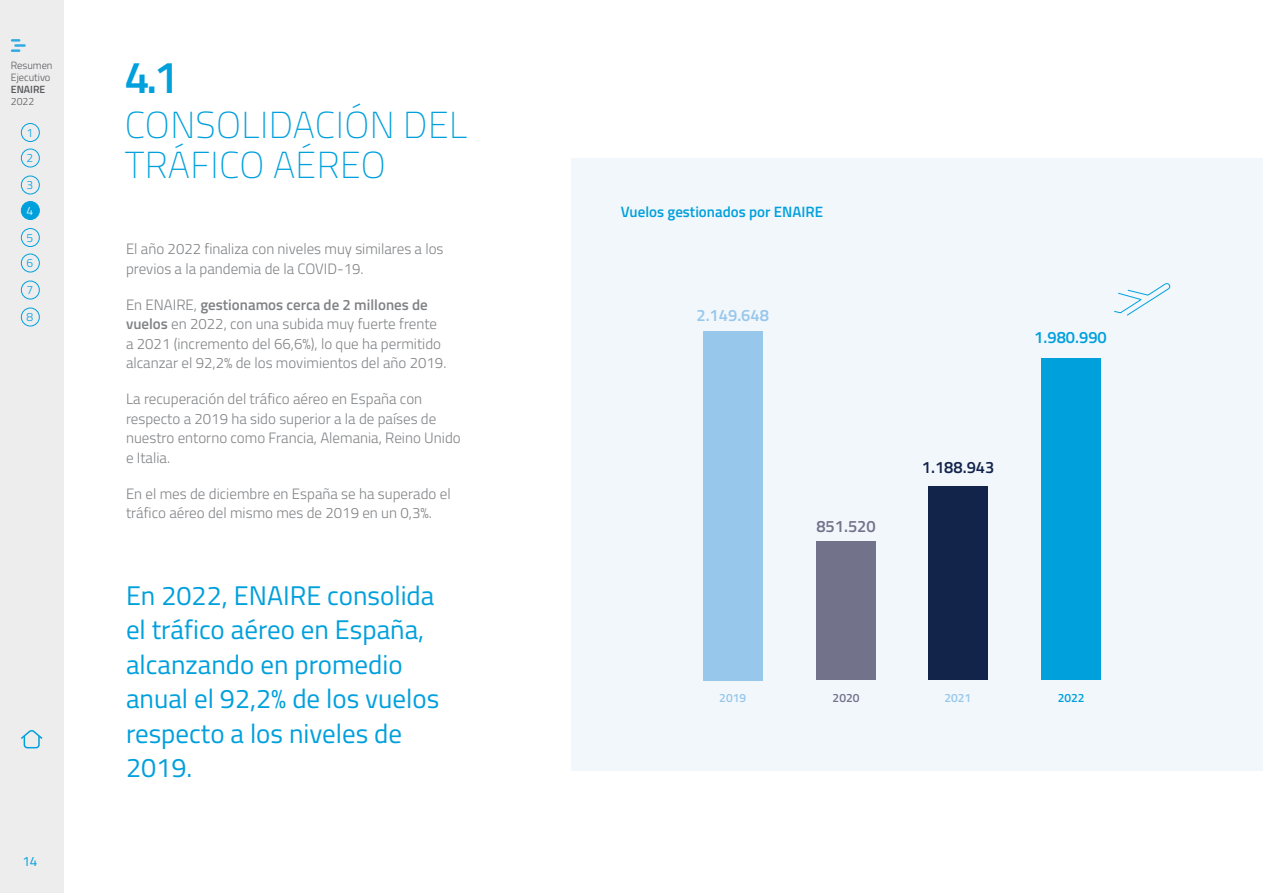
<style>
.page{position:relative;width:1263px;height:893px;background:#fff}
.page>*{position:absolute;margin:0;border:0;box-sizing:border-box;transform-origin:0 0}
.t1{font:600 45px "Titillium Web";color:#00a0dc}
.t2{font:200 37.5px/40.5px "Titillium Web";letter-spacing:.01em;color:#00a0dc}
.t3{font:27px/34.5px "Titillium Web";color:#00a0dc}
.t4{font:600 16.5px "Titillium Web";color:#97c7eb}
.t5{font:600 16.5px "Titillium Web";color:#13244b}
.t6{font:600 16.5px "Titillium Web";color:#00a0dc}
.t7{font:600 16.5px "Titillium Web";color:#72728b}
.t8{font:300 15px/19.5px "Titillium Web";color:#808285}
.t9{font:600 15px "Titillium Web";color:#00a0dc}
.t10{font:13.5px "Titillium Web";color:#00a0dc}
.t11{font:600 12px "Titillium Web";color:#97c7eb}
.t12{font:300 12px/25.5px "Titillium Web";color:#00a0dc}
.t13{font:600 12px "Titillium Web";color:#72728b}
.t14{font:600 12px "Titillium Web";color:#00a0dc}
.t15{font:300 12px "Titillium Web";color:#fff}
.t16{font:300 10.5px/12px "Titillium Web";color:#58595b}
.t17{font:600 10.5px "Titillium Web";color:#58595b}
.s1{font-weight:600}
</style>
<div class="page">
<div style="left:572px;top:158px;width:691px;height:613px;background:#f2f7fc"></div>
<div style="left:0;top:0;width:63px;height:893px;background:#ededee"></div>
<div style="left:21px;top:123px;width:19px;height:19px;border:1px solid #00a0dc;border-radius:50%"></div>
<div style="left:21px;top:149px;width:19px;height:18px;border:1px solid #00a0dc;border-radius:50%"></div>
<div style="left:21px;top:176px;width:19px;height:18px;border:1px solid #00a0dc;border-radius:50%"></div>
<div style="left:21px;top:201px;width:19px;height:19px;border:1px solid #00a0dc;border-radius:50%"></div>
<div style="left:21px;top:228px;width:19px;height:19px;border:1px solid #00a0dc;border-radius:50%"></div>
<div style="left:21px;top:254px;width:19px;height:18px;border:1px solid #00a0dc;border-radius:50%"></div>
<div style="left:21px;top:281px;width:19px;height:18px;border:1px solid #00a0dc;border-radius:50%"></div>
<div style="left:21px;top:308px;width:19px;height:18px;border:1px solid #00a0dc;border-radius:50%"></div>
<svg style="left:21px;top:730px;width:22px;height:19px"></svg>
<svg style="left:11px;top:39px;width:15px;height:13px"></svg>
<div style="left:21px;top:202px;width:18px;height:18px;background:#00a0dc;border-radius:50%"></div>
<svg style="left:1114px;top:283px;width:57px;height:33px"></svg>
<div style="left:703px;top:331px;width:59px;height:349px;background:#97c7eb"></div>
<div style="left:1041px;top:358px;width:59px;height:322px;background:#00a0dc"></div>
<div style="left:928px;top:487px;width:60px;height:193px;background:#13244b"></div>
<div style="left:816px;top:541px;width:60px;height:139px;background:#72728b"></div>
<p class="t16" style="left:11px;top:59px;width:43px">Resumen<br>Ejecutivo</p>
<p class="t17" style="left:11px;top:82px;width:36px">ENAIRE</p>
<p class="t16" style="left:11px;top:95px;width:25px">2022</p>
<p class="t12" style="left:27px;top:119px;width:8px">1<br>2</p>
<p class="t12" style="left:27px;top:172px;width:8px">3</p>
<p class="t15" style="left:27px;top:202px;width:8px">4</p>
<p class="t12" style="left:27px;top:224px;width:8px">5<br>6</p>
<p class="t12" style="left:27px;top:277px;width:8px">7</p>
<p class="t12" style="left:27px;top:304px;width:8px">8</p>
<p class="t10" style="left:22px;top:851px;width:17px">14</p>
<p class="t1" style="left:124px;top:44px;width:56px">4.1</p>
<p class="t2" style="left:125px;top:103px;width:344px">CONSOLIDACIÓN DEL<br>TRÁFICO AÉREO</p>
<p class="t8" style="left:126px;top:238px;width:319px">El año 2022 finaliza con niveles muy similares a los previos a la pandemia de la COVID-19.</p>
<p class="t8" style="left:126px;top:294px;width:322px">En ENAIRE, <span class="s1">gestionamos cerca de 2 millones de vuelos</span> en 2022, con una subida muy fuerte frente a 2021 (incremento del 66,6%), lo que ha permitido alcanzar el 92,2% de los movimientos del año 2019.</p>
<p class="t8" style="left:126px;top:388px;width:336px">La recuperación del tráfico aéreo en España con respecto a 2019 ha sido superior a la de países de nuestro entorno como Francia, Alemania, Reino Unido e Italia.</p>
<p class="t8" style="left:126px;top:483px;width:326px">En el mes de diciembre en España se ha superado el tráfico aéreo del mismo mes de 2019 en un 0,3%.</p>
<p class="t3" style="left:126px;top:576px;width:315px">En 2022, ENAIRE consolida el tráfico aéreo en España, alcanzando en promedio anual el 92,2% de los vuelos respecto a los niveles de<br>2019.</p>
<p class="t9" style="left:621px;top:200px;width:203px">Vuelos gestionados por ENAIRE</p>
<p class="t4" style="left:696px;top:303px;width:74px">2.149.648</p>
<p class="t7" style="left:816px;top:514px;width:61px">851.520</p>
<p class="t6" style="left:1034px;top:325px;width:74px">1.980.990</p>
<p class="t5" style="left:922px;top:454px;width:74px">1.188.943</p>
<p class="t11" style="left:719px;top:689px;width:28px">2019</p>
<p class="t13" style="left:833px;top:689px;width:28px">2020</p>
<p class="t11" style="left:944px;top:689px;width:28px">2021</p>
<p class="t14" style="left:1058px;top:689px;width:28px">2022</p>
</div>
